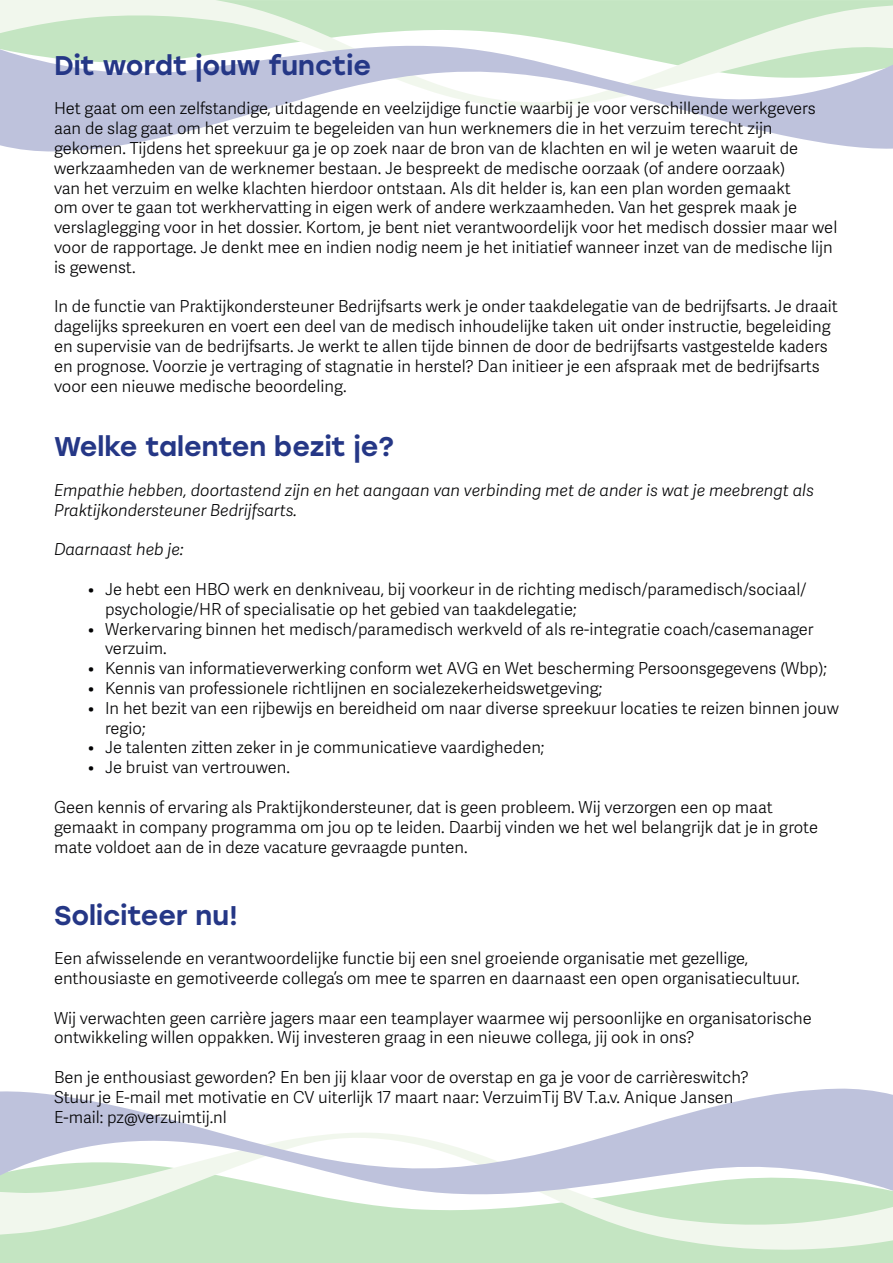
<style>
.page{position:relative;width:893px;height:1263px;background:#fff}
.page>*{position:absolute;margin:0;border:0;box-sizing:border-box;transform-origin:0 0}
.t1{font:500 27px "Stolzl";color:#253786}
.t2{font:300 16.5px/19.8px "Adelle Sans";color:#020203}
.t3{font:italic 300 16.5px/19.8px "Adelle Sans";color:#020203}
</style>
<div class="page">
<svg style="left:0;top:0;width:893px;height:41px;background:#d2ead0"></svg>
<svg style="left:0;top:41px;width:893px;height:111px"></svg>
<div style="left:0;top:1250px;width:893px;height:13px;background:#c4e5c2"></div>
<svg style="left:0;top:1199px;width:893px;height:51px;background:#d1eace"></svg>
<svg style="left:0;top:1088px;width:893px;height:111px"></svg>
<h1 class="t1" style="left:54px;top:46px;width:319px">Dit wordt jouw functie</h1>
<p class="t2" style="left:54px;top:99px;width:785px">Het gaat om een zelfstandige, uitdagende en veelzijdige functie waarbij je voor verschillende werkgevers aan de slag gaat om het verzuim te begeleiden van hun werknemers die in het verzuim terecht zijn gekomen. Tijdens het spreekuur ga je op zoek naar de bron van de klachten en wil je weten waaruit de werkzaamheden van de werknemer bestaan. Je bespreekt de medische oorzaak (of andere oorzaak)<br>van het verzuim en welke klachten hierdoor ontstaan. Als dit helder is, kan een plan worden gemaakt<br>om over te gaan tot werkhervatting in eigen werk of andere werkzaamheden. Van het gesprek maak je verslaglegging voor in het dossier. Kortom, je bent niet verantwoordelijk voor het medisch dossier maar wel voor de rapportage. Je denkt mee en indien nodig neem je het initiatief wanneer inzet van de medische lijn is gewenst.</p>
<p class="t2" style="left:54px;top:297px;width:785px">In de functie van Praktijkondersteuner Bedrijfsarts werk je onder taakdelegatie van de bedrijfsarts. Je draait dagelijks spreekuren en voert een deel van de medisch inhoudelijke taken uit onder instructie, begeleiding en supervisie van de bedrijfsarts. Je werkt te allen tijde binnen de door de bedrijfsarts vastgestelde kaders en prognose. Voorzie je vertraging of stagnatie in herstel? Dan initieer je een afspraak met de bedrijfsarts voor een nieuwe medische beoordeling.</p>
<h1 class="t1" style="left:54px;top:428px;width:342px">Welke talenten bezit je?</h1>
<p class="t3" style="left:54px;top:481px;width:762px">Empathie hebben, doortastend zijn en het aangaan van verbinding met de ander is wat je meebrengt als<br>Praktijkondersteuner Bedrijfsarts.</p>
<p class="t3" style="left:54px;top:540px;width:131px">Daarnaast heb je:</p>
<p class="t2" style="left:105px;top:580px;width:703px;text-indent:-17px">• Je hebt een HBO werk en denkniveau, bij voorkeur in de richting medisch/paramedisch/sociaal/ psychologie/HR of specialisatie op het gebied van taakdelegatie;</p>
<p class="t2" style="left:105px;top:619px;width:710px;text-indent:-17px">• Werkervaring binnen het medisch/paramedisch werkveld of als re-integratie coach/casemanager verzuim.</p>
<p class="t2" style="left:88px;top:659px;width:740px">• Kennis van informatieverwerking conform wet AVG en Wet bescherming Persoonsgegevens (Wbp);</p>
<p class="t2" style="left:88px;top:679px;width:516px">• Kennis van professionele richtlijnen en socialezekerheidswetgeving;</p>
<p class="t2" style="left:105px;top:699px;width:735px;text-indent:-17px">• In het bezit van een rijbewijs en bereidheid om naar diverse spreekuur locaties te reizen binnen jouw regio;</p>
<p class="t2" style="left:88px;top:738px;width:458px">• Je talenten zitten zeker in je communicatieve vaardigheden;</p>
<p class="t2" style="left:88px;top:758px;width:204px">• Je bruist van vertrouwen.</p>
<p class="t2" style="left:54px;top:798px;width:765px">Geen kennis of ervaring als Praktijkondersteuner, dat is geen probleem. Wij verzorgen een op maat gemaakt in company programma om jou op te leiden. Daarbij vinden we het wel belangrijk dat je in grote mate voldoet aan de in deze vacature gevraagde punten.</p>
<h1 class="t1" style="left:54px;top:896px;width:185px">Soliciteer nu!</h1>
<p class="t2" style="left:54px;top:949px;width:747px">Een afwisselende en verantwoordelijke functie bij een snel groeiende organisatie met gezellige, enthousiaste en gemotiveerde collega’s om mee te sparren en daarnaast een open organisatiecultuur.</p>
<p class="t2" style="left:54px;top:1008px;width:759px">Wij verwachten geen carrière jagers maar een teamplayer waarmee wij persoonlijke en organisatorische ontwikkeling willen oppakken. Wij investeren graag in een nieuwe collega, jij ook in ons?</p>
<p class="t2" style="left:54px;top:1068px;width:697px">Ben je enthousiast geworden? En ben jij klaar voor de overstap en ga je voor de carrièreswitch?<br>Stuur je E-mail met motivatie en CV uiterlijk 17 maart naar: VerzuimTij BV T.a.v. Anique Jansen<br>E-mail: pz@verzuimtij.nl</p>
</div>
